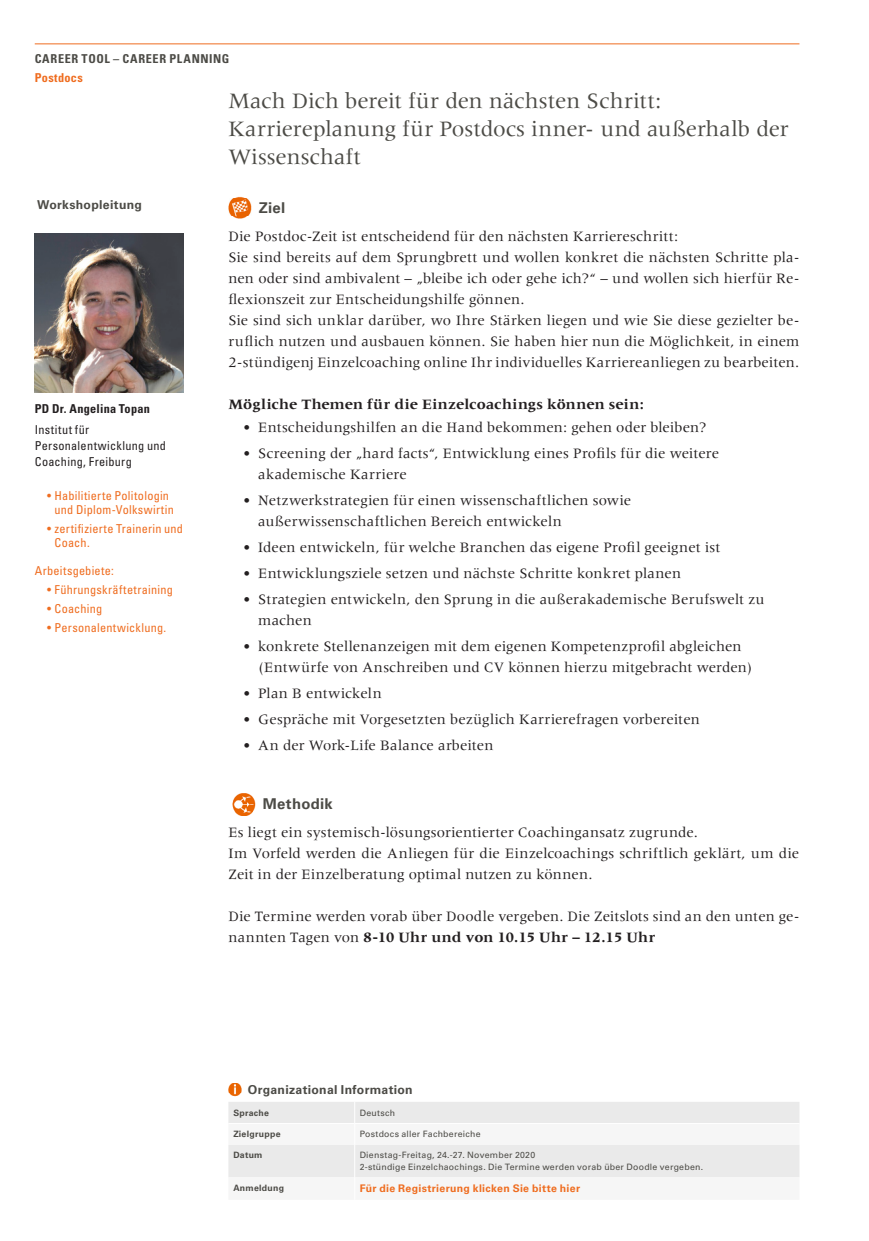
<style>
.page{position:relative;width:869px;height:1241px;background:#fff}
.page>*{position:absolute;margin:0;border:0;box-sizing:border-box;transform-origin:0 0}
.Kurse{font:22.75px/28px "Meridien LT Std";color:#4c4b46}
.Mengentext{font:14.88px/21px "Meridien LT Std";letter-spacing:.01em;color:#231f20}
.Mengentext-2{font:700 14.88px "Meridien";letter-spacing:.005em;color:#231f20}
.Mengentext-3{font:700 14.88px "Univers LT Std";letter-spacing:.02em;color:#4c4b46}
.Objective_Descriptio{font:700 14.88px "Univers LT Std";color:#4c4b46}
.Trainer_Biografie{font:condensed 12.25px/14px "Univers LT Std";letter-spacing:.02em;color:#ef6d20}
.Trainer_Einrichtung{font:condensed 12.25px/15.8px "Univers LT Std";letter-spacing:.02em;color:#231f20}
.Kopf_Tools{font:700 condensed 12.25px "Univers LT Std";letter-spacing:.05em;color:#4c4b46}
.Tabelle_Headline{font:700 12.25px "Univers LT Std";letter-spacing:.025em;color:#4c4b46}
.Trainer_Name{font:700 condensed 12.25px "Univers LT Std";letter-spacing:.02em;color:#231f20}
.Headlines__Trainer{font:700 12.25px "Univers LT Std";letter-spacing:.025em;color:#4c4b46}
.Trainer_Einrichtung-2{font:condensed 12.25px "Univers LT Std";letter-spacing:.04em;color:#231f20}
.Kopf_links_Einstufun{font:700 condensed 12.25px "Univers LT Std";letter-spacing:.03em;color:#ef6d20}
.Tabelle_Mengentext{font:700 10.5px "Univers LT Std";letter-spacing:.03em;color:#ef6d20}
.Tabelle_Mengentext-2{font:8.75px "Univers LT Std";letter-spacing:.03em;color:#4c4b46}
.Tabelle_Bold{font:700 8.75px "Univers LT Std";letter-spacing:.03em;color:#4c4b46}
.s1{font-family:"Meridien";font-weight:700}
</style>
<div class="page">
<hr style="left:35px;top:43px;width:764px;height:1px;background:#ef6d20">
<img style="left:228px;top:196px;width:23px;height:23px">
<img style="left:232px;top:793px;width:23px;height:22px">
<svg style="left:228px;top:1083px;width:13px;height:12px"></svg>
<div style="left:228px;top:1102px;width:571px;height:20px;background:#eaeaea"></div>
<div style="left:228px;top:1145px;width:571px;height:32px;background:#eaeaea"></div>
<svg style="left:354px;top:1102px;width:1px;height:20px"></svg>
<hr style="left:354px;top:1144px;width:1px;height:32px;background:#fff">
<img style="left:35px;top:234px;width:149px;height:158px">
<p class="Kopf_Tools" style="left:35px;top:52px;width:196px">CAREER TOOL – CAREER PLANNING</p>
<p class="Kopf_links_Einstufun" style="left:35px;top:70px;width:50px">Postdocs</p>
<p class="Headlines__Trainer" style="left:37px;top:198px;width:106px">Workshopleitung</p>
<p class="Trainer_Name" style="left:35px;top:401px;width:117px">PD Dr. Angelina Topan</p>
<p class="Trainer_Einrichtung-2" style="left:35px;top:422px;width:56px">Institut für</p>
<p class="Trainer_Einrichtung" style="left:35px;top:437px;width:133px">Personalentwicklung und<br>Coaching, Freiburg</p>
<p class="Trainer_Biografie" style="left:55px;top:488px;width:121px;text-indent:-7px">• Habilitierte Politologin und Diplom-Volkswirtin</p>
<p class="Trainer_Biografie" style="left:55px;top:521px;width:130px;text-indent:-7px">• zertifizierte Trainerin und<br>Coach.</p>
<p class="Trainer_Biografie" style="left:35px;top:563px;width:81px">Arbeitsgebiete:</p>
<p class="Trainer_Biografie" style="left:47px;top:582px;width:127px">• Führungskräftetraining</p>
<p class="Trainer_Biografie" style="left:47px;top:601px;width:57px">• Coaching</p>
<p class="Trainer_Biografie" style="left:47px;top:620px;width:120px">• Personalentwicklung.</p>
<p class="Kurse" style="left:228px;top:86px;width:561px">Mach Dich bereit für den nächsten Schritt:<br>Karriereplanung für Postdocs inner- und außerhalb der<br>Wissenschaft</p>
<p class="Objective_Descriptio" style="left:259px;top:199px;width:28px">Ziel</p>
<p class="Mengentext" style="left:228px;top:225px;width:451px">Die Postdoc-Zeit ist entscheidend für den nächsten Karriereschritt:</p>
<p class="Mengentext" style="left:228px;top:246px;width:572px;text-align:justify">Sie sind bereits auf dem Sprungbrett und wollen konkret die nächsten Schritte pla&shy;nen oder sind ambivalent – „bleibe ich oder gehe ich?“ – und wollen sich hierfür Re&shy;flexionszeit zur Entscheidungshilfe gönnen.</p>
<p class="Mengentext" style="left:228px;top:309px;width:572px;text-align:justify">Sie sind sich unklar darüber, wo Ihre Stärken liegen und wie Sie diese gezielter be&shy;ruflich nutzen und ausbauen können. Sie haben hier nun die Möglichkeit, in einem 2-stündigenj Einzelcoaching online Ihr individuelles Karriereanliegen zu bearbeiten.</p>
<p class="Mengentext-2" style="left:228px;top:395px;width:416px">Mögliche Themen für die Einzelcoachings können sein:</p>
<p class="Mengentext" style="left:243px;top:417px;width:464px">• Entscheidungshilfen an die Hand bekommen: gehen oder bleiben?</p>
<p class="Mengentext" style="left:258px;top:443px;width:462px;text-indent:-15px">• Screening der „hard facts“, Entwicklung eines Profils für die weitere akademische Karriere</p>
<p class="Mengentext" style="left:258px;top:490px;width:374px;text-indent:-15px">• Netzwerkstrategien für einen wissenschaftlichen sowie außerwissenschaftlichen Bereich entwickeln</p>
<p class="Mengentext" style="left:243px;top:536px;width:478px">• Ideen entwickeln, für welche Branchen das eigene Profil geeignet ist</p>
<p class="Mengentext" style="left:243px;top:562px;width:439px">• Entwicklungsziele setzen und nächste Schritte konkret planen</p>
<p class="Mengentext" style="left:258px;top:588px;width:507px;text-indent:-15px">• Strategien entwickeln, den Sprung in die außerakademische Berufswelt zu machen</p>
<p class="Mengentext" style="left:258px;top:635px;width:495px;text-indent:-15px">• konkrete Stellenanzeigen mit dem eigenen Kompetenzprofil abgleichen (Entwürfe von Anschreiben und CV können hierzu mitgebracht werden)</p>
<p class="Mengentext" style="left:243px;top:682px;width:140px">• Plan B entwickeln</p>
<p class="Mengentext" style="left:243px;top:708px;width:458px">• Gespräche mit Vorgesetzten bezüglich Karrierefragen vorbereiten</p>
<p class="Mengentext" style="left:243px;top:734px;width:251px">• An der Work-Life Balance arbeiten</p>
<p class="Mengentext-3" style="left:263px;top:794px;width:71px">Methodik</p>
<p class="Mengentext" style="left:228px;top:821px;width:471px">Es liegt ein systemisch-lösungsorientierter Coachingansatz zugrunde.</p>
<p class="Mengentext" style="left:228px;top:842px;width:572px">Im Vorfeld werden die Anliegen für die Einzelcoachings schriftlich geklärt, um die<br>Zeit in der Einzelberatung optimal nutzen zu können.</p>
<p class="Mengentext" style="left:228px;top:905px;width:572px">Die Termine werden vorab über Doodle vergeben. Die Zeitslots sind an den unten ge&shy;nannten Tagen von <span class="s1">8-10 Uhr und von 10.15 Uhr – 12.15 Uhr</span></p>
<p class="Tabelle_Headline" style="left:248px;top:1082px;width:166px">Organizational Information</p>
<p class="Tabelle_Bold" style="left:233px;top:1107px;width:37px">Sprache</p>
<p class="Tabelle_Mengentext-2" style="left:359px;top:1107px;width:37px">Deutsch</p>
<p class="Tabelle_Bold" style="left:233px;top:1128px;width:49px">Zielgruppe</p>
<p class="Tabelle_Mengentext-2" style="left:359px;top:1128px;width:122px">Postdocs aller Fachbereiche</p>
<p class="Tabelle_Bold" style="left:233px;top:1149px;width:31px">Datum</p>
<p class="Tabelle_Mengentext-2" style="left:359px;top:1149px;width:177px">Dienstag-Freitag, 24.-27. November 2020</p>
<p class="Tabelle_Mengentext-2" style="left:359px;top:1161px;width:345px">2-stündige Einzelchaochings. Die Termine werden vorab über Doodle vergeben.</p>
<p class="Tabelle_Bold" style="left:233px;top:1182px;width:52px">Anmeldung</p>
<p class="Tabelle_Mengentext" style="left:359px;top:1182px;width:222px">Für die Registrierung klicken Sie bitte hier</p>
</div>
